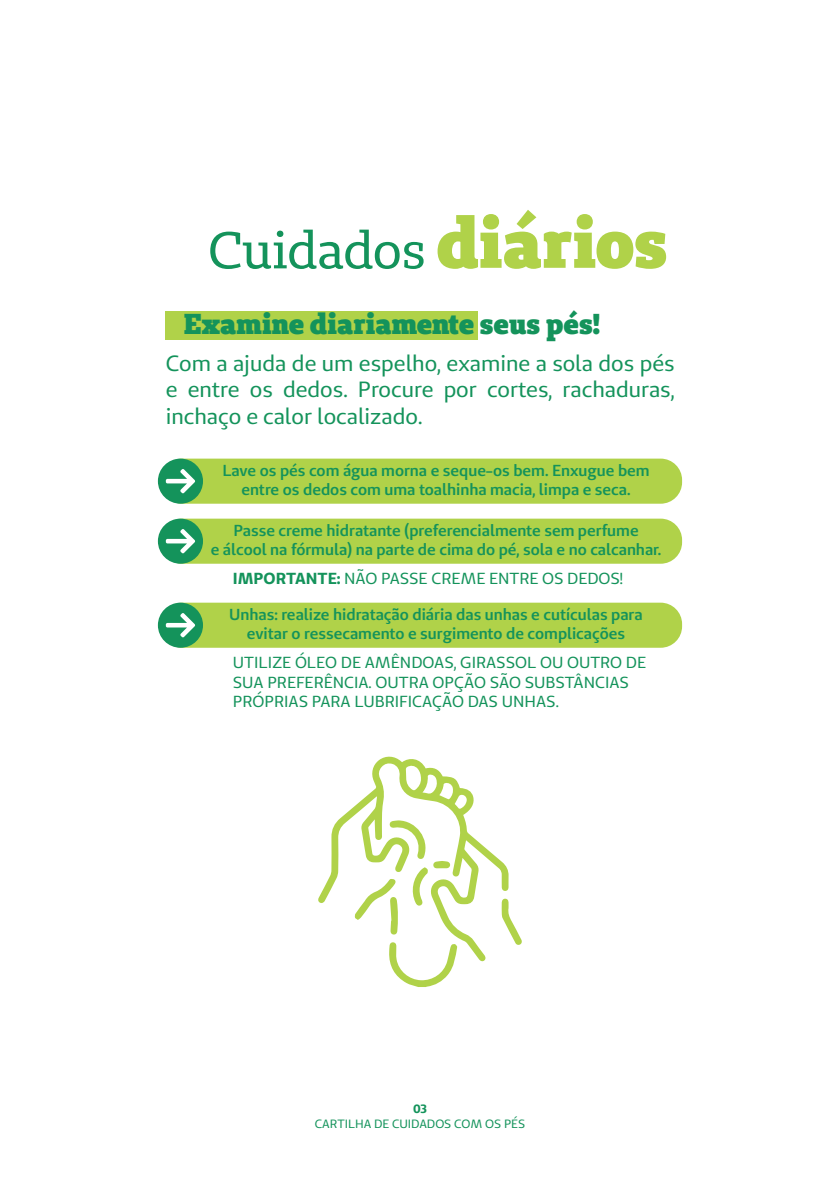
<style>
.page{position:relative;width:840px;height:1191px;background:#fff}
.page>*{position:absolute;margin:0;border:0;box-sizing:border-box;transform-origin:0 0}
.t1{font:51.6px "Unimed Slab";letter-spacing:-.01em;color:#14935b}
.t2{font:900 28.8px "Unimed Slab";letter-spacing:-.005em;color:#14935b}
.t3{font:22px/26.4px "Unimed Sans";color:#14935b;text-align:justify}
.t4{font:600 16px/19px "Unimed Sans";color:#14935b;text-align:center}
.t5{font:16px/19.2px "Unimed Sans";color:#14935b}
.t6{font:12px "Unimed Sans";color:#14935b}
.t7{font:700 12px "Unimed Sans";color:#14935b}
.s1{font-weight:900;font-size:70.2px;color:#b0d249}
.s2{font-weight:700}
</style>
<div class="page">
<div style="left:165px;top:311px;width:312px;height:28px;background:#b0d249"></div>
<div style="left:160px;top:458px;width:521px;height:46px;background:#b0d249;border-radius:21px"></div>
<div style="left:158px;top:458px;width:45px;height:46px;background:#14935b;border-radius:50%"></div>
<svg style="left:166px;top:469px;width:29px;height:24px"></svg>
<div style="left:160px;top:518px;width:521px;height:46px;background:#b0d249;border-radius:21px"></div>
<div style="left:158px;top:518px;width:45px;height:46px;background:#14935b;border-radius:50%"></div>
<svg style="left:166px;top:529px;width:29px;height:24px"></svg>
<div style="left:160px;top:602px;width:521px;height:46px;background:#b0d249;border-radius:21px"></div>
<div style="left:158px;top:602px;width:45px;height:46px;background:#14935b;border-radius:50%"></div>
<svg style="left:166px;top:613px;width:29px;height:24px"></svg>
<svg style="left:318px;top:756px;width:204px;height:231px"></svg>
<h1 class="t1" style="left:208px;top:217px;width:460px">Cuidados <span class="s1">diários</span></h1>
<h2 class="t2" style="left:184px;top:304px;width:417px">Examine diariamente seus pés!</h2>
<h3 class="t3" style="left:166px;top:350px;width:510px">Com a ajuda de um espelho, examine a sola dos pés e entre os dedos. Procure por cortes, rachaduras, inchaço e calor localizado.</h3>
<p class="t4" style="left:222px;top:460px;width:428px">Lave os pés com água morna e seque-os bem. Enxugue bem entre os dedos com uma toalhinha macia, limpa e seca.</p>
<p class="t4" style="left:210px;top:520px;width:452px">Passe creme hidratante (preferencialmente sem perfume<br>e álcool na fórmula) na parte de cima do pé, sola e no calcanhar.</p>
<p class="t5" style="left:233px;top:569px;width:391px"><span class="s2">IMPORTANTE:</span> NÃO PASSE CREME ENTRE OS DEDOS!</p>
<p class="t4" style="left:229px;top:604px;width:414px">Unhas: realize hidratação diária das unhas e cutículas para evitar o ressecamento e surgimento de complicações</p>
<p class="t5" style="left:233px;top:653px;width:414px">UTILIZE ÓLEO DE AMÊNDOAS, GIRASSOL OU OUTRO DE<br>SUA PREFERÊNCIA. OUTRA OPÇÃO SÃO SUBSTÂNCIAS<br>PRÓPRIAS PARA LUBRIFICAÇÃO DAS UNHAS.</p>
<p class="t7" style="left:413px;top:1101px;width:15px">03</p>
<p class="t6" style="left:314px;top:1115px;width:212px">CARTILHA DE CUIDADOS COM OS PÉS</p>
</div>
